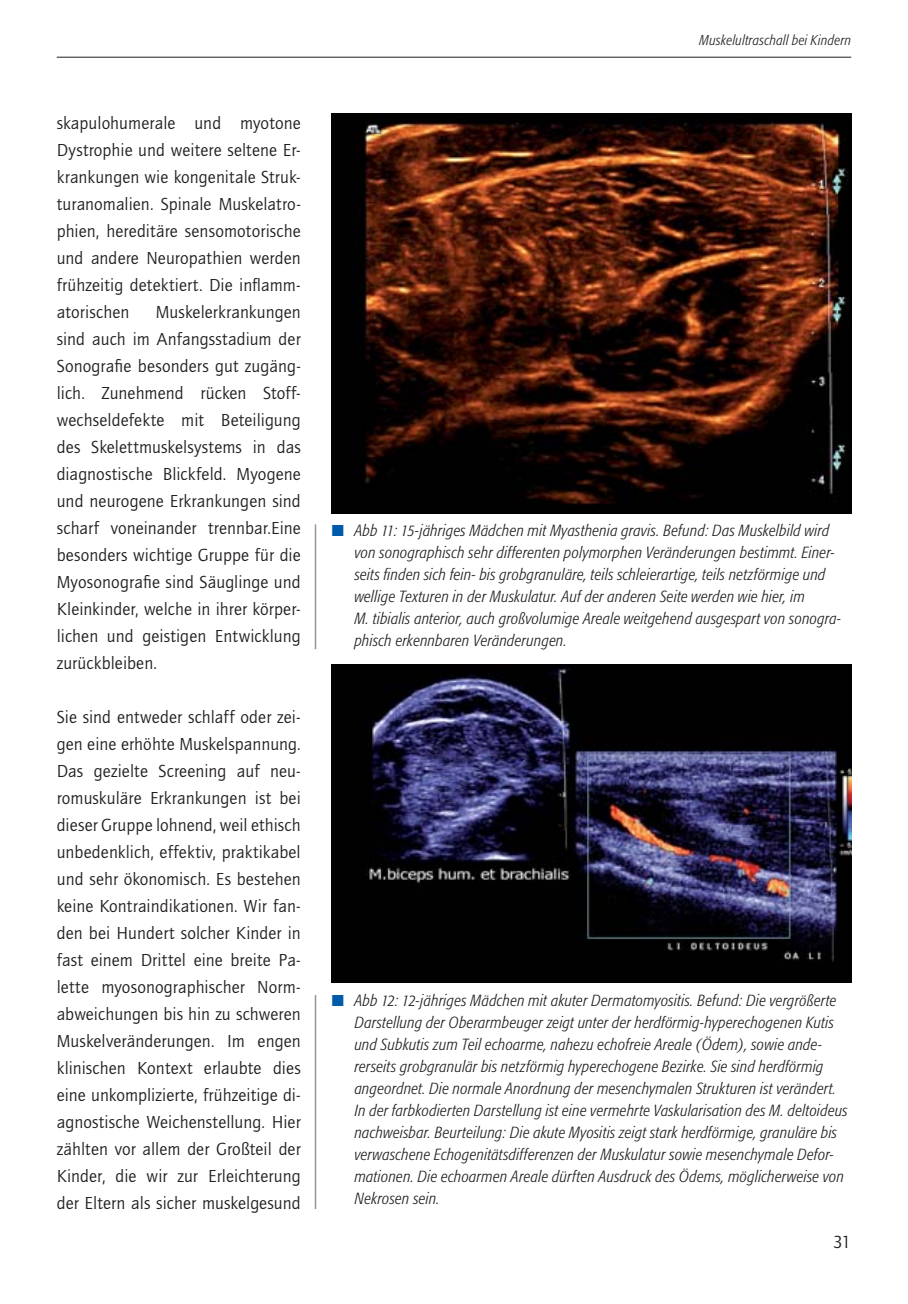
<style>
.page{position:relative;width:908px;height:1304px;background:#fff}
.page>*{position:absolute;margin:0;border:0;box-sizing:border-box;transform-origin:0 0}
.t1{font:18px/27px "Quay";letter-spacing:.005em;color:#231f20;text-align:justify}
.t2{font:italic 300 condensed 16px/22px "Formata";letter-spacing:.015em;color:#231f20}
.t3{font:italic 300 condensed 14px "Formata";letter-spacing:.025em;color:#231f20}
.s1{color:#005aaa}
</style>
<div class="page">
<hr style="left:314px;top:524px;width:2px;height:125px;background:#939598">
<hr style="left:314px;top:995px;width:2px;height:214px;background:#939598">
<img style="left:332px;top:113px;width:518px;height:400px">
<img style="left:332px;top:665px;width:518px;height:317px">
<hr style="left:57px;top:57px;width:793px;height:1px;background:#231f20">
<p class="t1" style="left:57px;top:111px;width:245px">skapulohumerale und myotone Dystrophie und weitere seltene Er&shy;krankungen wie kongenitale Struk&shy;turanomalien. Spinale Muskelatro&shy;phien, hereditäre sensomotorische und andere Neuropathien werden frühzeitig detektiert. Die inflamm&shy;atorischen</p>
<p class="t1" style="left:57px;top:300px;width:245px;text-indent:99px">Muskelerkrankungen sind auch im Anfangsstadium der Sonografie besonders gut zugäng&shy;lich. Zunehmend rücken Stoff&shy;wechseldefekte mit Beteiligung des Skelettmuskelsystems in das diagnostische Blickfeld. Myogene und neurogene Erkrankungen sind scharf voneinander trennbar.Eine besonders wichtige Gruppe für die Myosonografie sind Säuglinge und Kleinkinder, welche in ihrer körper&shy;lichen und geistigen Entwicklung zurückbleiben.</p>
<p class="t1" style="left:57px;top:705px;width:245px">Sie sind entweder schlaff oder zei&shy;gen eine erhöhte Muskelspannung.<br>Das gezielte Screening auf neu&shy;romuskuläre Erkrankungen ist bei dieser Gruppe lohnend, weil ethisch unbedenklich, effektiv, praktikabel und sehr ökonomisch. Es bestehen keine Kontraindikationen. Wir fan&shy;den bei Hundert solcher Kinder in fast einem Drittel eine breite Pa&shy;lette myosonographischer Norm&shy;abweichungen bis hin zu schweren Muskelveränderungen. Im engen klinischen Kontext erlaubte dies eine unkomplizierte, frühzeitige di&shy;agnostische Weichenstellung. Hier zählten vor allem der Großteil der Kinder, die wir zur Erleichterung der Eltern als sicher muskelgesund</p>
<p class="t3" style="left:699px;top:34px;width:153px">Muskelultraschall bei Kindern</p>
<p class="t2" style="left:354px;top:520px;width:488px;text-indent:-23px"><span class="s1">■</span> Abb 11: 15-jähriges Mädchen mit Myasthenia gravis. Befund: Das Muskelbild wird von sonographisch sehr differenten polymorphen Veränderungen bestimmt. Einer&shy;seits finden sich fein- bis grobgranuläre, teils schleierartige, teils netzförmige und wellige Texturen in der Muskulatur. Auf der anderen Seite werden wie hier, im<br>M. tibialis anterior, auch großvolumige Areale weitgehend ausgespart von sonogra&shy;phisch erkennbaren Veränderungen.</p>
<p class="t2" style="left:354px;top:990px;width:494px;text-indent:-23px"><span class="s1">■</span> Abb 12: 12-jähriges Mädchen mit akuter Dermatomyositis. Befund: Die vergrößerte Darstellung der Oberarmbeuger zeigt unter der herdförmig-hyperechogenen Kutis und Subkutis zum Teil echoarme, nahezu echofreie Areale (Ödem), sowie ande&shy;rerseits grobgranulär bis netzförmig hyperechogene Bezirke. Sie sind herdförmig angeordnet. Die normale Anordnung der mesenchymalen Strukturen ist verändert.<br>In der farbkodierten Darstellung ist eine vermehrte Vaskularisation des M. deltoideus nachweisbar. Beurteilung: Die akute Myositis zeigt stark herdförmige, granuläre bis verwaschene Echogenitätsdifferenzen der Muskulatur sowie mesenchymale Defor&shy;mationen. Die echoarmen Areale dürften Ausdruck des Ödems, möglicherweise von Nekrosen sein.</p>
<p class="t1" style="left:832px;top:1230px;width:20px">31</p>
</div>
